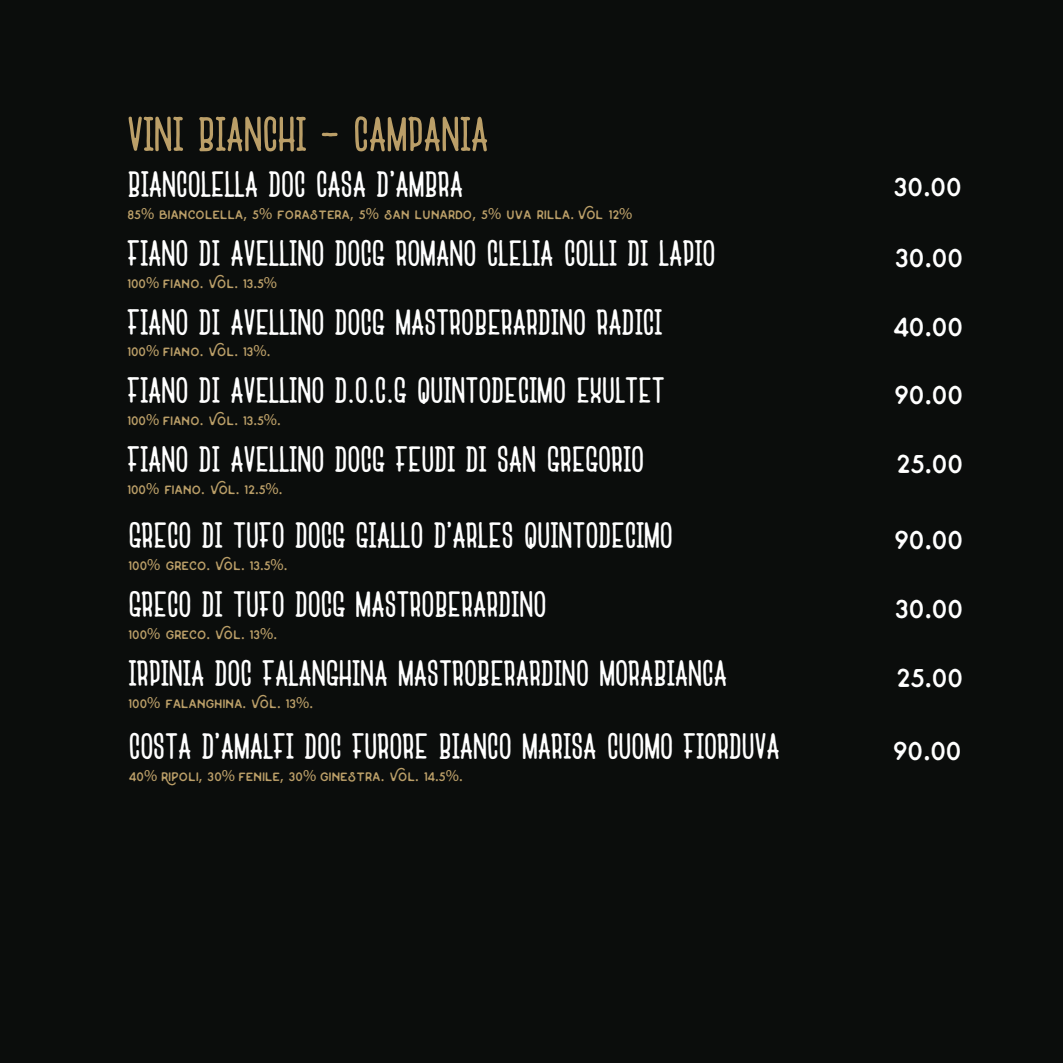
<style>
.page{position:relative;width:1063px;height:1063px;background:#0b0d0c}
.page>*{position:absolute;margin:0;border:0;box-sizing:border-box;transform-origin:0 0}
.t1{font:60.88px "Nazare";color:#bb9f68}
.t2{font:45.62px "Nazare";color:#fff}
.t3{font:700 35px "Swistblnk Moabhoers";color:#fff}
.t4{font:700 16.75px "Swistblnk Moabhoers";letter-spacing:.005em;color:#bb9f68}
.s1{font-family:"Myriad Pro";font-weight:400}
</style>
<div class="page">
<h1 class="t1" style="left:127px;top:108px;width:363px">VINI BIANCHI - CAMPANIA</h1>
<p class="t2" style="left:127px;top:164px;width:337px">BIANCOLELLA DOC CASA D’AMBRA</p>
<p class="t3" style="left:894px;top:167px;width:69px">30<span class="s1">.</span>00</p>
<p class="t4" style="left:127px;top:205px;width:507px">85<span class="s1">%</span> biancolella<span class="s1">,</span> 5<span class="s1">%</span> forastera<span class="s1">,</span> 5<span class="s1">%</span> san lunardo<span class="s1">,</span> 5<span class="s1">%</span> uva rilla<span class="s1">.</span> Vol 12<span class="s1">%</span></p>
<p class="t2" style="left:127px;top:233px;width:589px">FIANO DI AVELLINO DOCG ROMANO CLELIA COLLI DI LAPIO</p>
<p class="t3" style="left:895px;top:238px;width:69px">30<span class="s1">.</span>00</p>
<p class="t4" style="left:127px;top:274px;width:151px">100<span class="s1">%</span> Fiano<span class="s1">.</span> Vol<span class="s1">.</span> 13<span class="s1">.</span>5<span class="s1">%</span></p>
<p class="t2" style="left:127px;top:302px;width:536px">FIANO DI AVELLINO DOCG MASTROBERARDINO RADICI</p>
<p class="t3" style="left:893px;top:307px;width:71px">40<span class="s1">.</span>00</p>
<p class="t4" style="left:127px;top:343px;width:144px">100<span class="s1">%</span> Fiano<span class="s1">.</span> Vol<span class="s1">.</span> 13<span class="s1">%.</span></p>
<p class="t2" style="left:127px;top:371px;width:539px">FIANO DI AVELLINO D.O.C.G QUINTODECIMO EXULTET</p>
<p class="t3" style="left:894px;top:376px;width:70px">90<span class="s1">.</span>00</p>
<p class="t4" style="left:127px;top:412px;width:155px">100<span class="s1">%</span> Fiano<span class="s1">.</span> Vol<span class="s1">.</span> 13<span class="s1">.</span>5<span class="s1">%.</span></p>
<p class="t2" style="left:127px;top:439px;width:518px">FIANO DI AVELLINO DOCG FEUDI DI SAN GREGORIO</p>
<p class="t3" style="left:896px;top:445px;width:68px">25<span class="s1">.</span>00</p>
<p class="t4" style="left:127px;top:480px;width:156px">100<span class="s1">%</span> Fiano<span class="s1">.</span> Vol<span class="s1">.</span> 12<span class="s1">.</span>5<span class="s1">%.</span></p>
<p class="t2" style="left:129px;top:516px;width:546px">GRECO DI TUFO DOCG GIALLO D’ARLES QUINTODECIMO</p>
<p class="t3" style="left:894px;top:521px;width:70px">90<span class="s1">.</span>00</p>
<p class="t4" style="left:129px;top:557px;width:160px">100<span class="s1">%</span> Greco<span class="s1">.</span> Vol<span class="s1">.</span> 13<span class="s1">.</span>5<span class="s1">%.</span></p>
<p class="t2" style="left:129px;top:584px;width:419px">GRECO DI TUFO DOCG MASTROBERARDINO</p>
<p class="t3" style="left:895px;top:590px;width:69px">30<span class="s1">.</span>00</p>
<p class="t4" style="left:129px;top:625px;width:150px">100<span class="s1">%</span> greco<span class="s1">.</span> Vol<span class="s1">.</span> 13<span class="s1">%.</span></p>
<p class="t2" style="left:129px;top:653px;width:600px">IRPINIA DOC FALANGHINA MASTROBERARDINO MORABIANCA</p>
<p class="t3" style="left:896px;top:659px;width:68px">25<span class="s1">.</span>00</p>
<p class="t4" style="left:129px;top:694px;width:186px">100<span class="s1">%</span> Falanghina<span class="s1">.</span> Vol<span class="s1">.</span> 13<span class="s1">%.</span></p>
<p class="t2" style="left:129px;top:726px;width:652px">COSTA D’AMALFI DOC FURORE BIANCO MARISA CUOMO FIORDUVA</p>
<p class="t3" style="left:893px;top:731px;width:70px">90<span class="s1">.</span>00</p>
<p class="t4" style="left:129px;top:767px;width:335px">40<span class="s1">%</span> Ripoli<span class="s1">,</span> 30<span class="s1">%</span> Fenile<span class="s1">,</span> 30<span class="s1">%</span> Ginestra<span class="s1">.</span> Vol<span class="s1">.</span> 14<span class="s1">.</span>5<span class="s1">%.</span></p>
</div>
